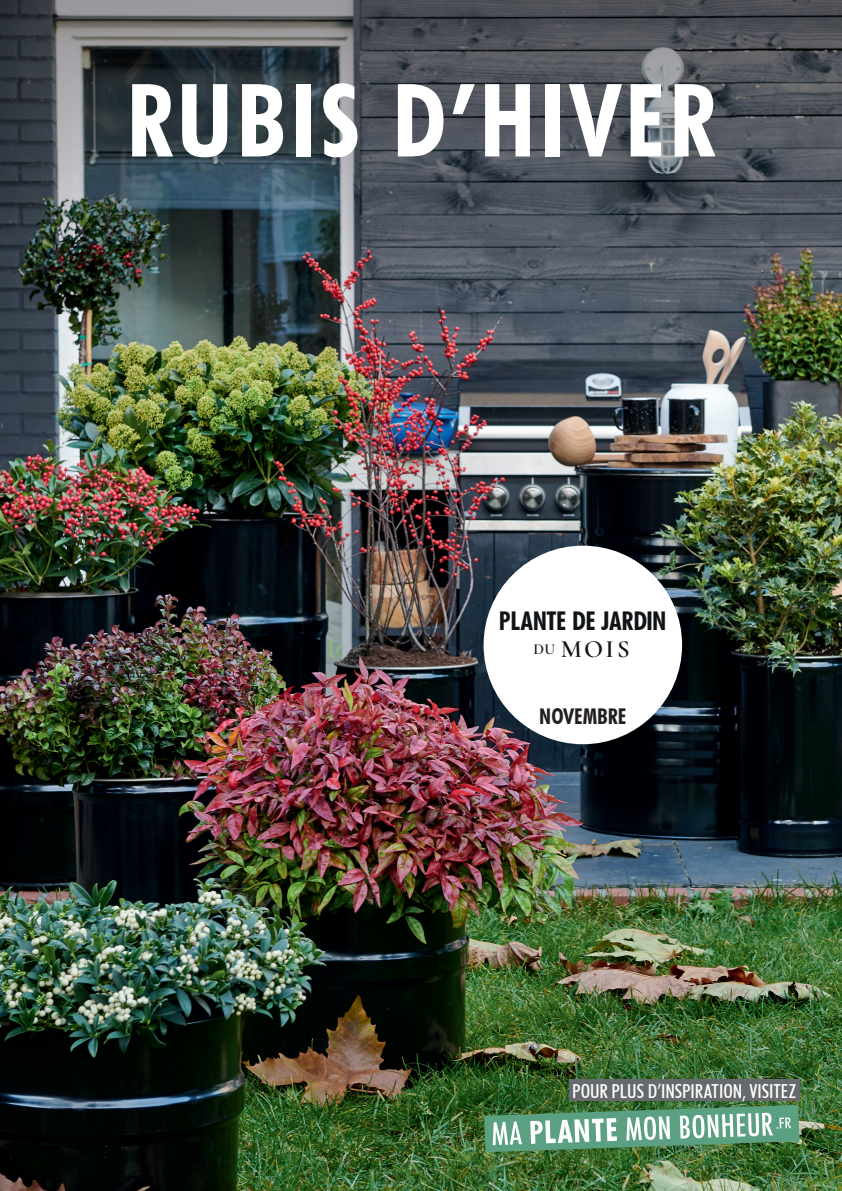
<style>
.page{position:relative;width:842px;height:1191px;background:#fff}
.page>*{position:absolute;margin:0;border:0;box-sizing:border-box;transform-origin:0 0}
.t1{font:700 condensed 101.4px "Futura BT";letter-spacing:.04em;color:#fff}
.t2{font:700 condensed 25.8px "Futura BT";color:#111416}
.t3{font:600 25px "Cormorant Garamond";color:#111416}
.t4{font:700 condensed 21.7px "Futura BT";color:#231f20}
.t5{font:500 condensed 19.3px "Futura BT";letter-spacing:-.005em;color:#fff}
.s1{font-size:15.2px}
</style>
<div class="page">
<img style="left:0;top:0;width:842px;height:1191px">
<div style="left:484px;top:545px;width:198px;height:199px;background:#fff;border-radius:50%"></div>
<svg style="left:484px;top:1104px;width:315px;height:48px;background:#71a384"></svg>
<div style="left:569px;top:1079px;width:230px;height:22px;background:#676a6c"></div>
<h1 class="t1" style="left:126px;top:59px;width:590px">RUBIS D’HIVER</h1>
<h2 class="t2" style="left:499px;top:605px;width:169px">PLANTE DE JARDIN</h2>
<p class="t3" style="left:534px;top:633px;width:98px"><span class="s1">DU</span> MOIS</p>
<p class="t4" style="left:539px;top:703px;width:89px">NOVEMBRE</p>
<p class="t5" style="left:572px;top:1079px;width:225px">POUR PLUS D’INSPIRATION, VISITEZ</p>
</div>
